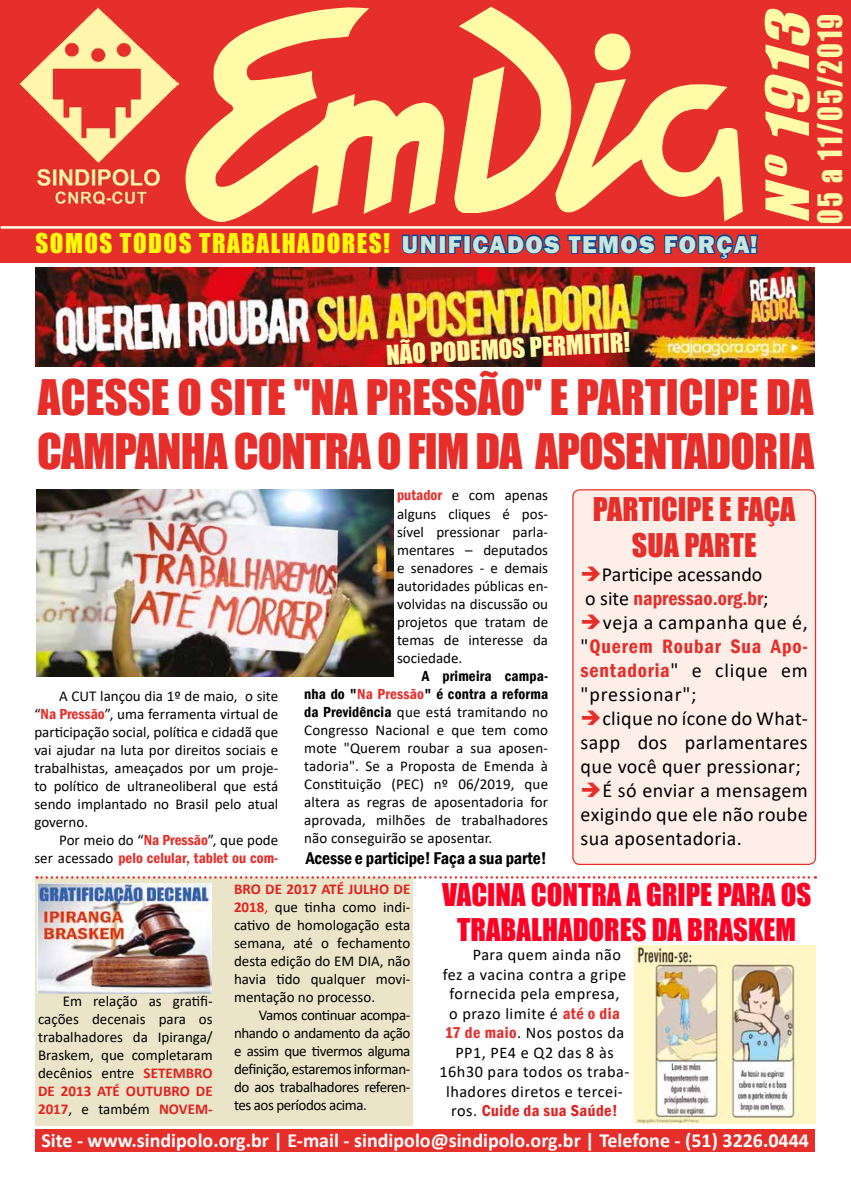
<style>
.page{position:relative;width:851px;height:1177px;background:#fff}
.page>*{position:absolute;margin:0;border:0;box-sizing:border-box;transform-origin:0 0}
.t1{font:italic 55px "Impact";color:#fffba7;scale:1.19 1}
.t2{font:45px/54px "Impact";letter-spacing:-.02em;color:#e62e2a}
.t3{font:30.75px "Impact";letter-spacing:.08em;color:#fffba7;scale:.89 1}
.t4{font:30px/36px "Impact";color:#e62e2a;text-align:center}
.t5{font:28.75px/34.5px "Impact";color:#ff0025;text-align:center}
.t6{font:25px "Impact";letter-spacing:.06em;color:#fffa0a}
.t7{font:25px "Impact";color:#fffba7}
.t8{font:20px/24px "Calibri";letter-spacing:.02em;color:#000;text-align:justify}
.t9{font:700 20px "Calibri";color:#fff}
.t10{font:600 condensed 20px/24px "Franklin Gothic";letter-spacing:.04em;color:#e62e2a}
.t11{font:20px "Calibri";letter-spacing:.04em;color:#000}
.t12{font:600 condensed 20px "Franklin Gothic";color:#e62e2a}
.t13{font:20px "Calibri";color:#000}
.t14{font:600 condensed 17.5px "Franklin Gothic";letter-spacing:-.01em;color:#000}
.t15{font:16.25px "Calibri";letter-spacing:.03em;color:#000}
.t16{font:600 condensed 16.25px "Franklin Gothic";letter-spacing:.03em;color:#e4201e}
.t17{font:15px/18px "Calibri";color:#000;text-align:justify}
.t18{font:600 condensed 15px/18px "Franklin Gothic";letter-spacing:.01em;color:#000;text-align:right}
.t19{font:600 condensed 15px "Franklin Gothic";color:#e62e2a}
.s1{font-family:"Franklin Gothic";font-weight:800;color:#c9e5dc}
.s2{color:#e62e2a}
.s3{font-family:"Calibri";font-weight:400;font-stretch:normal;color:#000}
.s4{font-family:"Franklin Gothic";font-weight:600;font-stretch:condensed;color:#e62e2a}
.s5{font-family:"Franklin Gothic";font-weight:600;font-stretch:condensed}
.s6{font-weight:700;color:#e4201e}
.s7{color:#e4201e}
</style>
<div class="page">
<div style="left:35px;top:878px;width:378px;height:247px;background:#eae5c8"></div>
<div style="left:1px;top:0;width:849px;height:262px;background:#e62e2a"></div>
<div style="left:35px;top:1129px;width:779px;height:23px;background:#e62e2a"></div>
<svg style="left:400px;top:234px;width:38px;height:29px"></svg>
<div style="left:438px;top:234px;width:8px;height:20px;border:2px solid #004c93"></div>
<hr style="left:1px;top:226px;width:849px;height:3px;background:#fffee9">
<svg style="left:185px;top:7px;width:259px;height:215px"></svg>
<svg style="left:447px;top:7px;width:312px;height:253px"></svg>
<img style="left:19px;top:7px;width:159px;height:198px">
<div style="left:572px;top:490px;width:243px;height:374px;background:#feeee8;border-radius:7px"></div>
<div style="left:572px;top:489px;width:244px;height:376px;border:1px solid #e62e2a;border-radius:7px"></div>
<img style="left:37px;top:489px;width:356px;height:187px">
<img style="left:35px;top:267px;width:779px;height:100px">
<svg style="left:37px;top:876px;width:778px;height:2px"></svg>
<img style="left:37px;top:883px;width:175px;height:110px">
<img style="left:634px;top:945px;width:181px;height:178px">
<h1 class="t1" style="left:744px;top:224px;width:195px;rotate:-90deg">Nº1913</h1>
<h3 class="t3" style="left:805px;top:224px;width:237px;rotate:-90deg">05 a 11/05/2019</h3>
<h3 class="t6" style="left:35px;top:223px;width:723px">SOMOS TODOS TRABALHADORES! <span class="s1">UNIFICADOS TEMOS FORÇA!</span></h3>
<h3 class="t7" style="left:385px;top:335px;width:246px;rotate:-3deg">NÃO PODEMOS PERMITIR!</h3>
<h2 class="t2" style="left:37px;top:369px;width:778px">ACESSE O SITE "NA PRESSÃO" E PARTICIPE DA<br>CAMPANHA CONTRA O FIM DA APOSENTADORIA</h2>
<h3 class="t4" style="left:593px;top:490px;width:204px">PARTICIPE E FAÇA<br>SUA PARTE</h3>
<h3 class="t13" style="left:580px;top:561px;width:183px"><span class="s2">➔</span>Participe acessando</h3>
<h3 class="t12" style="left:585px;top:585px;width:185px"><span class="s3">o site</span> napressao.org.br<span class="s3">;</span></h3>
<h3 class="t11" style="left:580px;top:609px;width:229px"><span class="s2">➔</span>veja a campanha que é,</h3>
<h3 class="t10" style="left:580px;top:634px;width:229px"><span class="s3">"</span>Querem Roubar Sua Apo&shy;sentadoria<span class="s3">" e clique em</span></h3>
<h3 class="t11" style="left:580px;top:681px;width:117px">"pressionar";</h3>
<h3 class="t8" style="left:580px;top:706px;width:229px"><span class="s2">➔</span>clique no ícone do What&shy;sapp dos parlamentares que você quer pressionar;</h3>
<h3 class="t8" style="left:580px;top:778px;width:229px"><span class="s2">➔</span>É só enviar a mensagem exigindo que ele não roube sua aposentadoria.</h3>
<p class="t17" style="left:397px;top:486px;width:152px"><span class="s4">putador</span> e com apenas alguns cliques é pos&shy;sível pressionar parla&shy;mentares – deputados e senadores - e demais autoridades públicas en&shy;volvidas na discussão ou projetos que tratam de temas de interesse da sociedade.</p>
<p class="t18" style="left:304px;top:666px;width:245px">A primeira campa-<br>nha do "<span class="s2">Na Pressão</span>" é contra a reforma</p>
<p class="t17" style="left:304px;top:702px;width:245px"><span class="s5">da Previdência</span> que está tramitando no Congresso Nacional e que tem como mote "Querem roubar a sua aposen&shy;tadoria". Se a Proposta de Emenda à Constituição (PEC) nº 06/2019, que altera as regras de aposentadoria for aprovada, milhões de trabalhadores não conseguirão se aposentar.</p>
<p class="t14" style="left:306px;top:846px;width:242px">Acesse e participe! Faça a sua parte!</p>
<p class="t17" style="left:34px;top:686px;width:245px;text-indent:25px">A CUT lançou dia 1º de maio, o site “<span class="s4">Na Pressão</span>”, uma ferramenta virtual de participação social, política e cidadã que vai ajudar na luta por direitos sociais e trabalhistas, ameaçados por um proje&shy;to político de ultraneoliberal que está sendo implantado no Brasil pelo atual governo.</p>
<p class="t17" style="left:59px;top:830px;width:220px">Por meio do “<span class="s4">Na Pressão</span>”, que pode</p>
<p class="t19" style="left:34px;top:847px;width:245px"><span class="s3">ser acessado</span> pelo celular, tablet ou com-</p>
<p class="t17" style="left:38px;top:991px;width:176px;text-indent:25px">Em relação as gratifi&shy;cações decenais para os trabalhadores da Ipiranga/ Braskem, que completaram decênios entre <span class="s6">SETEMBRO DE 2013 ATÉ OUTUBRO DE 2017</span>, e também <span class="s6">NOVEM-</span></p>
<p class="t17" style="left:234px;top:880px;width:178px"><span class="s6">BRO DE 2017 ATÉ JULHO DE 2018</span><span class="s7">,</span> que tinha como indi&shy;cativo de homologação esta semana, até o fechamento desta edição do EM DIA, não havia tido qualquer movi&shy;mentação no processo.</p>
<p class="t17" style="left:234px;top:1006px;width:178px;text-indent:25px">Vamos continuar acompa&shy;nhando o andamento da ação e assim que tivermos alguma definição, estaremos informan&shy;do aos trabalhadores referen&shy;tes aos períodos acima.</p>
<h3 class="t5" style="left:442px;top:877px;width:371px">VACINA CONTRA A GRIPE PARA OS<br>TRABALHADORES DA BRASKEM</h3>
<p class="t15" style="left:472px;top:943px;width:150px">Para quem ainda não</p>
<p class="t15" style="left:443px;top:963px;width:185px">fez a vacina contra a gripe</p>
<p class="t15" style="left:449px;top:982px;width:171px">fornecida pela empresa,</p>
<p class="t15" style="left:449px;top:1002px;width:172px">o prazo limite é <span class="s4">até o dia</span></p>
<p class="t15" style="left:444px;top:1021px;width:181px"><span class="s4">17 de maio</span>. Nos postos da</p>
<p class="t15" style="left:455px;top:1041px;width:160px">PP1, PE4 e Q2 das 8 às</p>
<p class="t15" style="left:439px;top:1060px;width:191px">16h30 para todos os traba-</p>
<p class="t15" style="left:446px;top:1080px;width:178px">lhadores diretos e tercei-</p>
<p class="t16" style="left:451px;top:1100px;width:168px"><span class="s3">ros.</span> Cuide da sua Saúde!</p>
<h3 class="t9" style="left:41px;top:1126px;width:769px">Site - www.sindipolo.org.br | E-mail - sindipolo@sindipolo.org.br | Telefone - (51) 3226.0444</h3>
</div>
